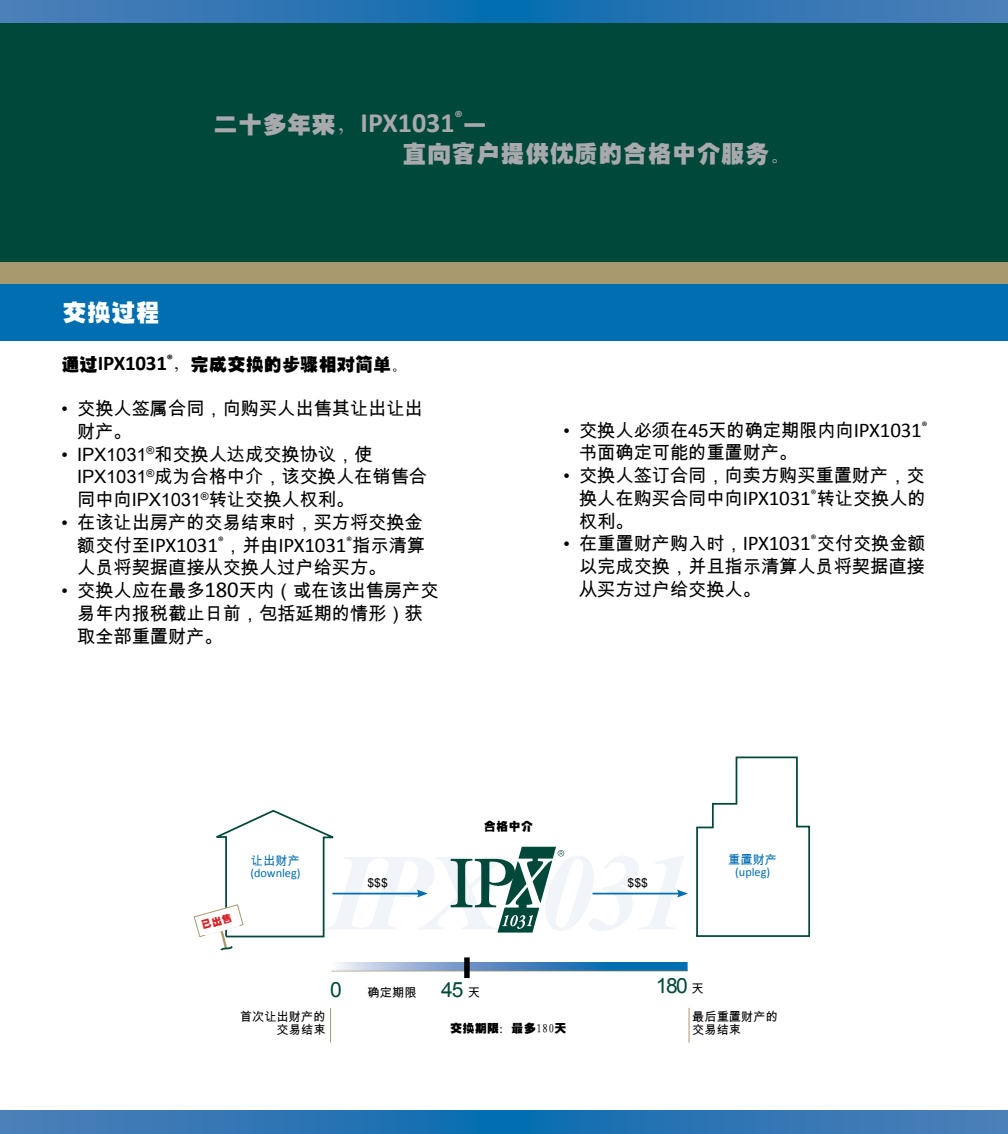
<style>
.page{position:relative;width:1008px;height:1134px;background:#fff}
.page>*{position:absolute;margin:0;border:0;box-sizing:border-box;transform-origin:0 0}
.t1{font:24.5px/29.4px "RS Te Cu Hei";color:#a7a9ac}
.t2{font:24.5px "RS Te Cu Hei";color:#fff}
.t3{font:21px "Calibri";letter-spacing:-.01em;color:#000}
.t4{font:21px "Arial";color:#00483a}
.t5{font:18.38px/22.8px "Arial Unicode MS";letter-spacing:-.01em;color:#000}
.t6{font:18.38px "RS Te Cu Hei";letter-spacing:-.01em;color:#000}
.t7{font:12.25px/12.2px "Arial Unicode MS";color:#000;text-align:right}
.t8{font:12.25px "Calibri";color:#016eb1}
.t9{font:12.25px "RS Te Cu Hei";color:#000}
.t10{font:12.25px "Arial Unicode MS";color:#016eb1}
.t11{font:12.25px "Arial";color:#000}
.s1{font-family:"Calibri";font-weight:700;font-size:28px}
.s2{font-family:"Calibri";font-weight:700;font-size:21px}
.s3{font-family:"Arial Unicode MS";font-size:18.38px}
.s4{font-family:"Calibri";font-size:22.75px}
.s5{font-family:"Calibri";font-size:21px}
.s6{font-family:"Arial";font-size:21px;color:#00483a}
.s7{font-family:"Arial Unicode MS";font-size:12.25px;color:#000}
</style>
<div class="page">
<div style="left:0;top:21px;width:1008px;height:259px;background:#00483a"></div>
<div style="left:0;top:262px;width:1008px;height:23px;background:#a8996e"></div>
<div style="left:504px;top:0;width:504px;height:23px;background:linear-gradient(to right,#0a6db0,#517fb8)"></div>
<div style="left:0;top:0;width:504px;height:23px;background:linear-gradient(to right,#527fb8,#0b6db0)"></div>
<div style="left:504px;top:1110px;width:504px;height:24px;background:linear-gradient(to right,#0a6db0,#517fb8)"></div>
<div style="left:0;top:1110px;width:504px;height:24px;background:linear-gradient(to right,#527fb8,#0b6db0)"></div>
<div style="left:0;top:284px;width:1008px;height:57px;background:#016eb1"></div>
<hr style="left:331px;top:970px;width:357px;height:1px;background:#a8996e">
<svg style="left:340px;top:965px;width:343px;height:2px"></svg>
<div style="left:330px;top:961px;width:357px;height:10px;border:3px solid #fff"></div>
<div style="left:464px;top:957px;width:6px;height:21px;background:#000"></div>
<svg style="left:696px;top:756px;width:115px;height:181px"></svg>
<hr style="left:332px;top:893px;width:88px;height:1px;background:#016eb1">
<svg style="left:417px;top:890px;width:11px;height:8px"></svg>
<hr style="left:593px;top:893px;width:87px;height:1px;background:#016eb1">
<svg style="left:677px;top:890px;width:11px;height:8px"></svg>
<hr style="left:330px;top:1008px;width:1px;height:35px;background:#a8996e">
<hr style="left:689px;top:1008px;width:1px;height:35px;background:#a8996e">
<svg style="left:451px;top:847px;width:113px;height:86px"></svg>
<svg style="left:193px;top:809px;width:148px;height:142px"></svg>
<h1 class="t2" style="left:62px;top:301px;width:99px">交换过程</h1>
<h1 class="t1" style="left:403px;top:110px;width:393px;text-indent:-189px">二十多年来，<span class="s1">IPX1031</span><sup>®</sup>一<br>直向客户提供优质的合格中介服务。</h1>
<p class="t6" style="left:61px;top:355px;width:350px">通过<span class="s2">IPX1031</span><sup>®</sup>，完成交换的步骤相对简单。</p>
<p class="t5" style="left:77px;top:397px;width:347px;text-indent:-16px">• 交换人签属合同，向购买人出售其让出让出财产。</p>
<p class="t5" style="left:77px;top:442px;width:352px;text-indent:-16px">• IPX1031<sup>®</sup>和交换人达成交换协议，使<br>IPX1031<sup>®</sup>成为合格中介，该交换人在销售合同中向IPX1031<sup>®</sup>转让交换人权利。</p>
<p class="t5" style="left:61px;top:511px;width:363px">• 在该让出房产的交易结束时，买方将交换金</p>
<p class="t3" style="left:77px;top:532px;width:350px"><span class="s3">额交付至</span>IPX1031<sup>®</sup><span class="s3">，并由</span>IPX1031<sup>®</sup><span class="s3">指示清算</span></p>
<p class="t5" style="left:77px;top:556px;width:311px">人员将契据直接从交换人过户给买方。</p>
<p class="t5" style="left:77px;top:579px;width:363px;text-indent:-16px">• 交换人应在最多<span class="s4">180</span>天内（或在该出售房产交易年内报税截止日前，包括延期的情形）获取全部重置财产。</p>
<p class="t5" style="left:579px;top:418px;width:350px;text-indent:-16px">• 交换人必须在45天的确定期限内向<span class="s5">IPX1031</span><sup>®</sup>书面确定可能的重置财产。</p>
<p class="t5" style="left:579px;top:464px;width:348px;text-align:justify;text-indent:-16px">• 交换人签订合同，向卖方购买重置财产，交换人在购买合同中向<span class="s5">IPX1031</span><sup>®</sup>转让交换人的权利。</p>
<p class="t5" style="left:579px;top:532px;width:348px;text-align:justify;text-indent:-16px">• 在重置财产购入时，<span class="s5">IPX1031</span><sup>®</sup>交付交换金额以完成交换，并且指示清算人员将契据直接从买方过户给交换人。</p>
<p class="t9" style="left:484px;top:820px;width:51px">合格中介</p>
<p class="t10" style="left:251px;top:851px;width:51px">让出财产</p>
<p class="t8" style="left:250px;top:865px;width:52px">(downleg)</p>
<p class="t11" style="left:367px;top:875px;width:22px">$$$</p>
<p class="t11" style="left:628px;top:875px;width:22px">$$$</p>
<p class="t10" style="left:728px;top:851px;width:51px">重置财产</p>
<p class="t8" style="left:735px;top:865px;width:36px">(upleg)</p>
<p class="t7" style="left:330px;top:986px;width:151px"><span class="s6">0</span> 确定期限 <span class="s6">45</span> 天</p>
<p class="t4" style="left:656px;top:971px;width:49px">180 <span class="s7">天</span></p>
<p class="t7" style="left:240px;top:1011px;width:87px">首次让出财产的交易结束</p>
<p class="t9" style="left:450px;top:1022px;width:118px">交换期限：最多180天</p>
<p class="t7" style="left:692px;top:1011px;width:87px;text-align:left">最后重置财产的交易结束</p>
</div>
